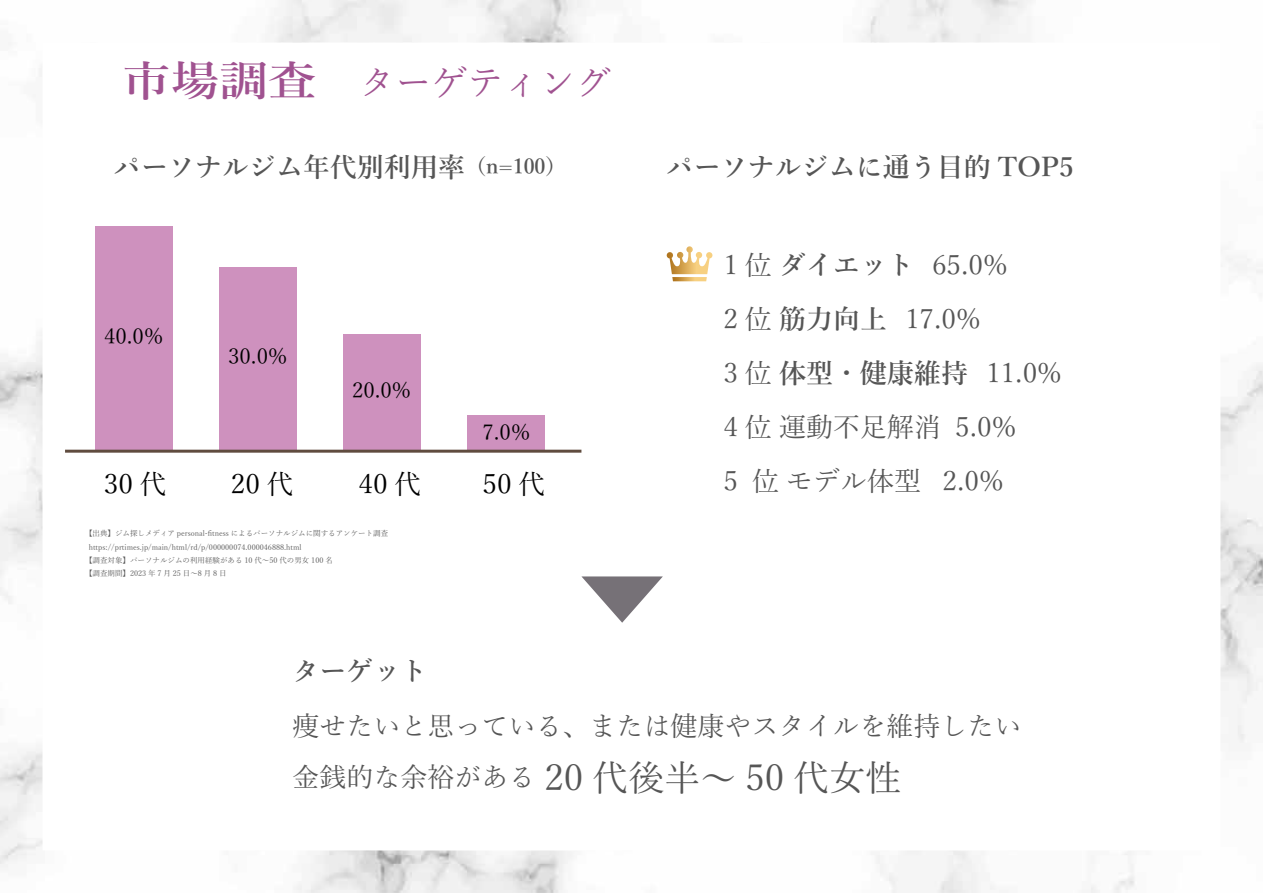
<style>
.page{position:relative;width:1263px;height:893px;background:#fff}
.page>*{position:absolute;margin:0;border:0;box-sizing:border-box;transform-origin:0 0}
.t1{font:600 42px "Yu Mincho";color:#a05290;scale:1.16 1}
.t2{font:36px "Yu Mincho";color:#565656}
.t3{font:36px "Yu Mincho";color:#a05290}
.t4{font:27px/54px "Yu Mincho";color:#565656}
.t5{font:600 27px "Yu Mincho";color:#565656}
.t6{font:27px "Yu Mincho";color:#000}
.t7{font:21px "Yu Mincho";color:#000}
.t8{font:7.5px "Yu Mincho";color:#565656}
.s1{font-size:21px}
.s2{font-weight:600}
.s3{font-size:27px}
</style>
<div class="page">
<img style="left:0;top:0;width:1263px;height:893px">
<svg style="left:667px;top:246px;width:45px;height:35px"></svg>
<svg style="left:581px;top:576px;width:82px;height:47px"></svg>
<div style="left:95px;top:226px;width:78px;height:224px;background:#ce91be"></div>
<div style="left:219px;top:268px;width:78px;height:182px;background:#ce91be"></div>
<div style="left:343px;top:335px;width:77px;height:115px;background:#ce91be"></div>
<div style="left:467px;top:415px;width:78px;height:35px;background:#ce91be"></div>
<hr style="left:65px;top:450px;width:516px;height:3px;background:#604c3f">
<h1 class="t1" style="left:122px;top:57px;width:169px">市場調査</h1>
<h2 class="t3" style="left:359px;top:50px;width:254px">ターゲティング</h2>
<h3 class="t5" style="left:114px;top:152px;width:454px">パーソナルジム年代別利用率<span class="s1">（n=100）</span></h3>
<h3 class="t7" style="left:104px;top:316px;width:61px">40.0%</h3>
<h3 class="t7" style="left:228px;top:337px;width:61px">30.0%</h3>
<h3 class="t7" style="left:352px;top:371px;width:61px">20.0%</h3>
<h3 class="t7" style="left:482px;top:413px;width:49px">7.0%</h3>
<h3 class="t6" style="left:104px;top:459px;width:65px">30 代</h3>
<h3 class="t6" style="left:231px;top:459px;width:65px">20 代</h3>
<h3 class="t6" style="left:358px;top:459px;width:65px">40 代</h3>
<h3 class="t6" style="left:482px;top:459px;width:65px">50 代</h3>
<p class="t8" style="left:85px;top:527px;width:305px">【出典】ジム探しメディア personal-fitness によるパーソナルジムに関するアンケート調査</p>
<p class="t8" style="left:89px;top:540px;width:214px">https://prtimes.jp/main/html/rd/p/000000074.000046888.html</p>
<p class="t8" style="left:85px;top:553px;width:249px">【調査対象】パーソナルジムの利用経験がある 10 代～50 代の男女 100 名</p>
<p class="t8" style="left:85px;top:566px;width:143px">【調査期間】2023 年 7 月 25 日～8 月 8 日</p>
<h3 class="t5" style="left:667px;top:152px;width:408px">パーソナルジムに通う目的 TOP5</h3>
<h3 class="t4" style="left:724px;top:236px;width:340px">1 位 <span class="s2">ダイエット</span> 65.0%<br>2 位 <span class="s2">筋力向上</span> 17.0%<br>3 位 <span class="s2">体型・健康維持</span> 11.0%<br>4 位 運動不足解消 5.0%<br>5 位 モデル体型 2.0%</h3>
<h3 class="t5" style="left:292px;top:656px;width:136px">ターゲット</h3>
<h3 class="t4" style="left:292px;top:696px;width:731px">痩せたいと思っている、または健康やスタイルを維持したい</h3>
<h2 class="t2" style="left:292px;top:744px;width:611px"><span class="s3">金銭的な余裕がある</span> 20 代後半～ 50 代女性</h2>
</div>
